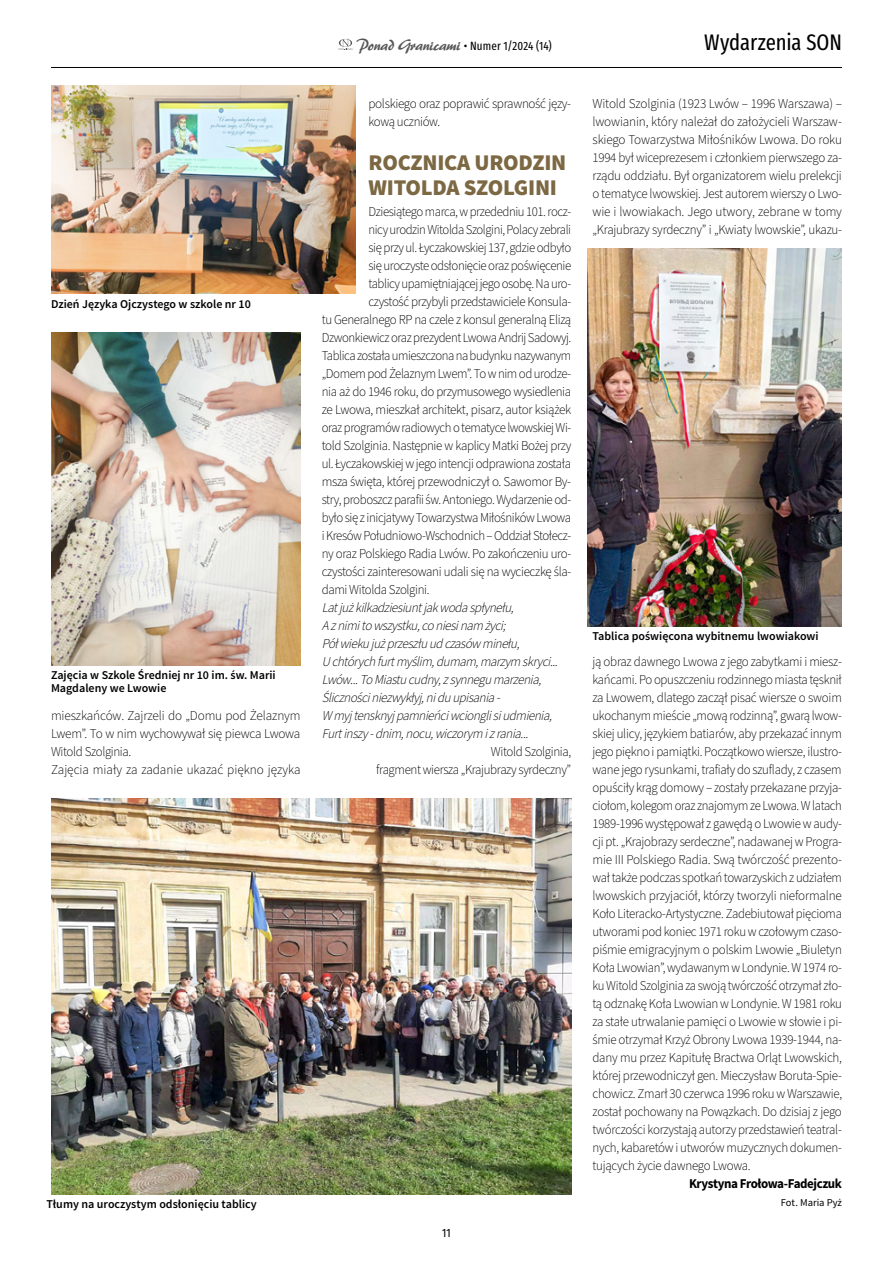
<style>
.page{position:relative;width:893px;height:1263px;background:#fff}
.page>*{position:absolute;margin:0;border:0;box-sizing:border-box;transform-origin:0 0}
.t1{font:900 22.5px/25.5px "Source Sans Pro";letter-spacing:-.01em;color:#7c6842}
.t2{font:22.5px "Fira Sans Compressed";letter-spacing:-.005em;color:#000}
.t3{font:300 13.5px/18px "Source Sans Pro";letter-spacing:-.03em;color:#000;text-align:right;scale:.96 1}
.t4{font:300 13.5px/18px "Source Sans Pro";letter-spacing:-.03em;color:#000}
.t5{font:300 13.5px "Source Sans Pro";letter-spacing:-.03em;color:#000;scale:.95 1}
.t6{font:italic 300 13.5px/18px "Source Sans Pro";color:#000;scale:.96 1}
.t7{font:300 13.5px/18px "Source Sans Pro";letter-spacing:-.01em;color:#000}
.t8{font:300 13.5px "Source Sans Pro";letter-spacing:-.03em;color:#000;scale:.94 1}
.t9{font:700 13.5px "Source Sans Pro";letter-spacing:-.03em;color:#000;scale:.96 1}
.t10{font:600 12px/13.5px "Source Sans Pro";color:#000}
.t11{font:12px "Fira Sans Compressed";letter-spacing:.01em;color:#000}
.t12{font:10.5px "Source Sans Pro";color:#000}
.s1{font-family:"Brush One EFN";font-size:16.5px;color:#575756}
</style>
<div class="page">
<img style="left:51px;top:333px;width:249px;height:332px">
<img style="left:51px;top:85px;width:305px;height:209px">
<img style="left:588px;top:249px;width:254px;height:378px">
<img style="left:51px;top:799px;width:520px;height:395px">
<hr style="left:51px;top:67px;width:791px;height:1px;background:#000">
<svg style="left:338px;top:39px;width:15px;height:11px"></svg>
<p class="t10" style="left:51px;top:298px;width:201px">Dzień Języka Ojczystego w szkole nr 10</p>
<p class="t10" style="left:51px;top:668px;width:226px">Zajęcia w Szkole Średniej nr 10 im. św. Marii<br>Magdaleny we Lwowie</p>
<p class="t7" style="left:51px;top:707px;width:251px">mieszkańców. Zajrzeli do „Domu pod Żelaznym Lwem”. To w nim wychowywał się piewca Lwowa Witold Szolginia.<br>Zajęcia miały za zadanie ukazać piękno języka</p>
<p class="t10" style="left:46px;top:1197px;width:212px">Tłumy na uroczystym odsłonięciu tablicy</p>
<p class="t11" style="left:356px;top:36px;width:197px"><span class="s1">Ponad Granicami</span> • Numer 1/2024 (14)</p>
<h1 class="t2" style="left:704px;top:25px;width:139px">Wydarzenia SON</h1>
<p class="t4" style="left:368px;top:95px;width:204px">polskiego oraz poprawić sprawność języ&shy;kową uczniów.</p>
<h1 class="t1" style="left:368px;top:150px;width:199px">ROCZNICA URODZIN<br>WITOLDA SZOLGINI</h1>
<p class="t5" style="left:368px;top:203px;width:215px">Dziesiątego marca, w przededniu 101. rocz-</p>
<p class="t8" style="left:368px;top:221px;width:217px">nicy urodzin Witolda Szolgini, Polacy zebrali</p>
<p class="t5" style="left:368px;top:239px;width:215px">się przy ul. Łyczakowskiej 137, gdzie odbyło</p>
<p class="t5" style="left:368px;top:257px;width:215px">się uroczyste odsłonięcie oraz poświęcenie</p>
<p class="t5" style="left:368px;top:275px;width:215px">tablicy upamiętniającej jego osobę. Na uro-</p>
<p class="t3" style="left:368px;top:293px;width:213px">czystość przybyli przedstawiciele Konsula-</p>
<p class="t3" style="left:322px;top:311px;width:261px">tu Generalnego RP na czele z konsul generalną Elizą</p>
<p class="t5" style="left:322px;top:329px;width:264px">Dzwonkiewicz oraz prezydent Lwowa Andrij Sadowyj.</p>
<p class="t8" style="left:322px;top:347px;width:267px">Tablica została umieszczona na budynku nazywanym</p>
<p class="t5" style="left:322px;top:365px;width:264px">„Domem pod Żelaznym Lwem”. To w nim od urodze-</p>
<p class="t3" style="left:322px;top:383px;width:261px">nia aż do 1946 roku, do przymusowego wysiedlenia</p>
<p class="t4" style="left:322px;top:401px;width:251px">ze Lwowa, mieszkał architekt, pisarz, autor książek</p>
<p class="t5" style="left:322px;top:419px;width:264px">oraz programów radiowych o tematyce lwowskiej Wi-</p>
<p class="t3" style="left:322px;top:437px;width:262px">told Szolginia. Następnie w kaplicy Matki Bożej przy</p>
<p class="t3" style="left:322px;top:455px;width:261px">ul. Łyczakowskiej w jego intencji odprawiona została</p>
<p class="t4" style="left:322px;top:473px;width:251px">msza święta, której przewodniczył o. Sawomor By-</p>
<p class="t5" style="left:322px;top:491px;width:264px">stry, proboszcz parafii św. Antoniego. Wydarzenie od-</p>
<p class="t3" style="left:322px;top:509px;width:261px">było się z inicjatywy Towarzystwa Miłośników Lwowa</p>
<p class="t5" style="left:322px;top:527px;width:264px">i Kresów Południowo-Wschodnich – Oddział Stołecz-</p>
<p class="t3" style="left:322px;top:545px;width:261px">ny oraz Polskiego Radia Lwów. Po zakończeniu uro-</p>
<p class="t4" style="left:322px;top:563px;width:251px">czystości zainteresowani udali się na wycieczkę śla-</p>
<p class="t3" style="left:322px;top:581px;width:114px">dami Witolda Szolgini.</p>
<p class="t6" style="left:322px;top:599px;width:252px">Latjużkilkadziesiuntjakwodaspłynełu, Aznimitowszystku,coniesinam życi; Półwiekuj użprzeszłuudczasów minełu, Uchtórychfurtmyślim,dumam,marzym skryci...<br>Lwów...ToMiastucudny,zsynnegumarzenia, Ślicznościniezwykłyj,niduupisania-<br>W myj tensknyj pamnieńciwcionglisiudmienia, Furtinszy-dnim,nocu,wiczorym izrania...</p>
<p class="t3" style="left:376px;top:743px;width:205px">Witold Szolginia,<br>fragment wiersza „Krajubrazy syrdeczny”</p>
<p class="t11" style="left:442px;top:1223px;width:10px">11</p>
<p class="t4" style="left:592px;top:95px;width:251px;text-align:justify">Witold Szolginia (1923 Lwów – 1996 Warszawa) – lwowianin, który należał do założycieli Warszaw&shy;skiego Towarzystwa Miłośników Lwowa. Do roku 1994 był wiceprezesem i członkiem pierwszego za&shy;rządu oddziału. Był organizatorem wielu prelekcji o tematyce lwowskiej. Jest autorem wierszy o Lwo&shy;wie i lwowiakach. Jego utwory, zebrane w tomy „Krajubrazy syrdeczny” i „Kwiaty lwowskie”, ukazu-</p>
<p class="t10" style="left:592px;top:630px;width:228px">Tablica poświęcona wybitnemu lwowiakowi</p>
<p class="t3" style="left:592px;top:653px;width:262px;text-align:justify">ją obraz dawnego Lwowa z jego zabytkami i miesz&shy;kańcami. Po opuszczeniu rodzinnego miasta tęsknił za Lwowem, dlatego zaczął pisać wiersze o swoim ukochanym mieście „mową rodzinną”, gwarą lwow&shy;skiej ulicy, językiem batiarów, aby przekazać innym jego piękno i pamiątki. Początkowo wiersze, ilustro&shy;wane jego rysunkami, trafiały do szuflady, z czasem opuściły krąg domowy – zostały przekazane przyja&shy;ciołom, kolegom oraz znajomym ze Lwowa. W latach 1989-1996 występował z gawędą o Lwowie w audy&shy;cji pt. „Krajobrazy serdeczne”, nadawanej w Progra&shy;mie III Polskiego Radia. Swą twórczość prezento&shy;wał także podczas spotkań towarzyskich z udziałem lwowskich przyjaciół, którzy tworzyli nieformalne Koło Literacko-Artystyczne. Zadebiutował pięcioma utworami pod koniec 1971 roku w czołowym czaso&shy;piśmie emigracyjnym o polskim Lwowie „Biuletyn Koła Lwowian”, wydawanym w Londynie. W 1974 ro&shy;ku Witold Szolginia za swoją twórczość otrzymał zło&shy;tą odznakę Koła Lwowian w Londynie. W 1981 roku za stałe utrwalanie pamięci o Lwowie w słowie i pi&shy;śmie otrzymał Krzyż Obrony Lwowa 1939-1944, na&shy;dany mu przez Kapitułę Bractwa Orląt Lwowskich, której przewodniczył gen. Mieczysław Boruta-Spie&shy;chowicz. Zmarł 30 czerwca 1996 roku w Warszawie, został pochowany na Powązkach. Do dzisiaj z jego twórczości korzystają autorzy przedstawień teatral&shy;nych, kabaretów i utworów muzycznych dokumen&shy;tujących życie dawnego Lwowa.</p>
<p class="t9" style="left:689px;top:1175px;width:161px">Krystyna Frołowa-Fadejczuk</p>
<p class="t12" style="left:781px;top:1196px;width:63px">Fot. Maria Pyż</p>
</div>
